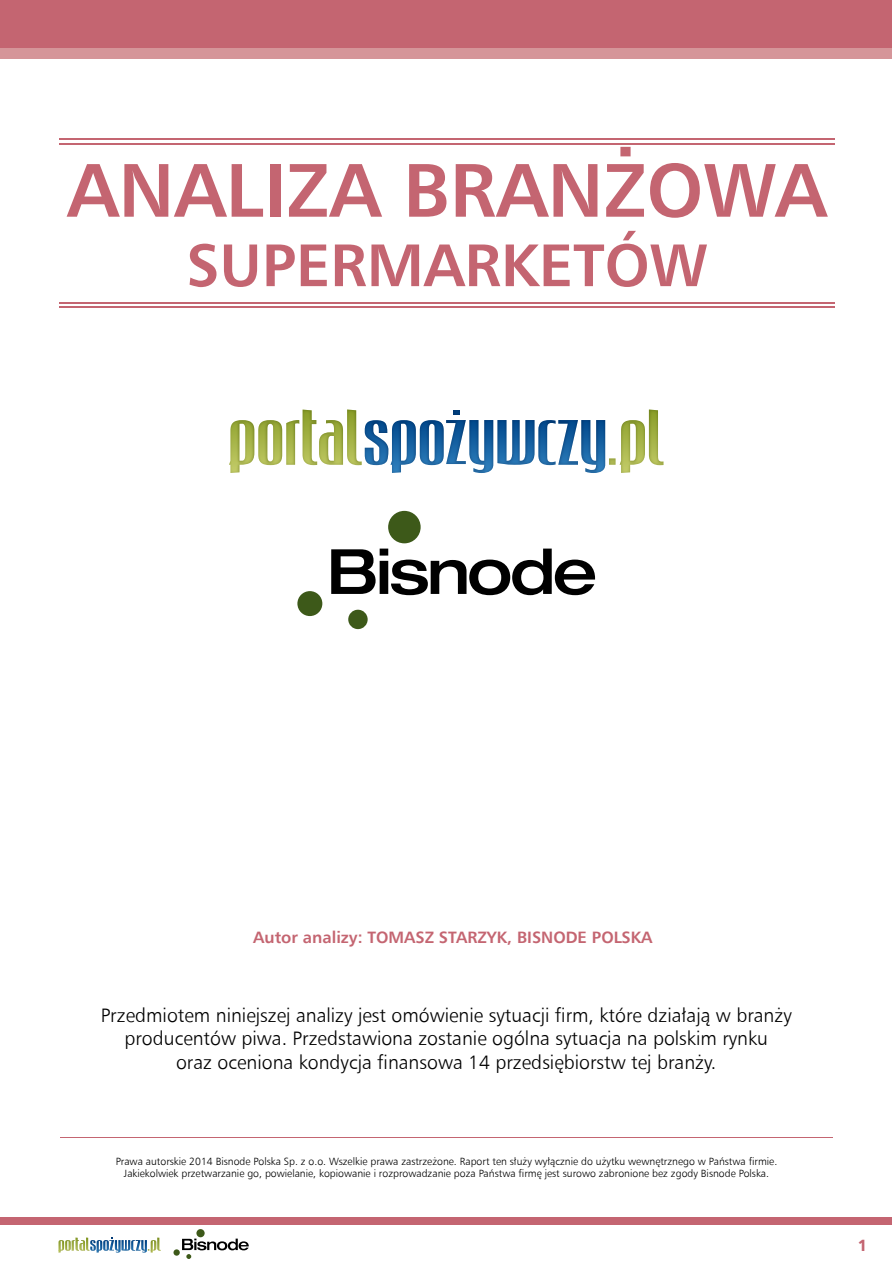
<style>
.page{position:relative;width:893px;height:1263px;background:#fff}
.page>*{position:absolute;margin:0;border:0;box-sizing:border-box;transform-origin:0 0}
.t1{font:700 75.75px "Humnst 777 EU";color:#c46571}
.t2{font:700 60px "Humnst 777 EU";color:#c46571}
.t3{font:19.5px/23.4px "Humnst 777 Lt EU";color:#000;text-align:center}
.t4{font:700 16.5px "Humnst 777 EU";color:#c46571}
.t5{font:15px "Charcoal CY";color:#c46571}
.t6{font:10.5px/12.6px "Humnst 777 Lt EU";color:#000;text-align:center}
</style>
<div class="page">
<div style="left:1px;top:0;width:891px;height:48px;background:#c46571"></div>
<div style="left:1px;top:48px;width:891px;height:11px;background:#d59599"></div>
<div style="left:1px;top:1217px;width:891px;height:8px;background:#c46571"></div>
<div style="left:196px;top:1229px;width:9px;height:8px;background:#3d5919;border-radius:50%"></div>
<svg style="left:173px;top:1249px;width:7px;height:7px"></svg>
<svg style="left:182px;top:1238px;width:67px;height:21px"></svg>
<svg style="left:58px;top:1237px;width:103px;height:15px"></svg>
<svg style="left:331px;top:549px;width:264px;height:46px"></svg>
<div style="left:388px;top:511px;width:33px;height:32px;background:#3d5919;border-radius:50%"></div>
<div style="left:297px;top:591px;width:25px;height:25px;background:#3d5919;border-radius:50%"></div>
<div style="left:348px;top:610px;width:20px;height:19px;background:#3d5919;border-radius:50%"></div>
<svg style="left:229px;top:409px;width:434px;height:64px"></svg>
<hr style="left:59px;top:302px;width:776px;height:1px;background:#c46571">
<hr style="left:59px;top:139px;width:776px;height:1px;background:#c46571">
<hr style="left:59px;top:306px;width:776px;height:1px;background:#c46571">
<hr style="left:59px;top:143px;width:776px;height:1px;background:#c46571">
<hr style="left:61px;top:1137px;width:772px;height:1px;background:#c46571">
<h1 class="t1" style="left:67px;top:142px;width:752px">ANALIZA BRANŻOWA</h1>
<h2 class="t2" style="left:186px;top:227px;width:523px">SUPERMARKETÓW</h2>
<h3 class="t4" style="left:253px;top:926px;width:401px">AUTOR ANALIZY: TOMASZ STARZYK, BISNODE POLSKA</h3>
<h3 class="t3" style="left:101px;top:1003px;width:693px">Przedmiotem niniejszej analizy jest omówienie sytuacji firm, które działają w branży producentów piwa. Przedstawiona zostanie ogólna sytuacja na polskim rynku<br>oraz oceniona kondycja finansowa 14 przedsiębiorstw tej branży.</h3>
<p class="t6" style="left:116px;top:1155px;width:663px">Prawa autorskie 2014 Bisnode Polska Sp. z o.o. Wszelkie prawa zastrzeżone. Raport ten służy wyłącznie do użytku wewnętrznego w Państwa firmie.<br>Jakiekolwiek przetwarzanie go, powielanie, kopiowanie i rozprowadzanie poza Państwa firmę jest surowo zabronione bez zgody Bisnode Polska.</p>
<h3 class="t5" style="left:858px;top:1236px;width:10px">1</h3>
</div>
